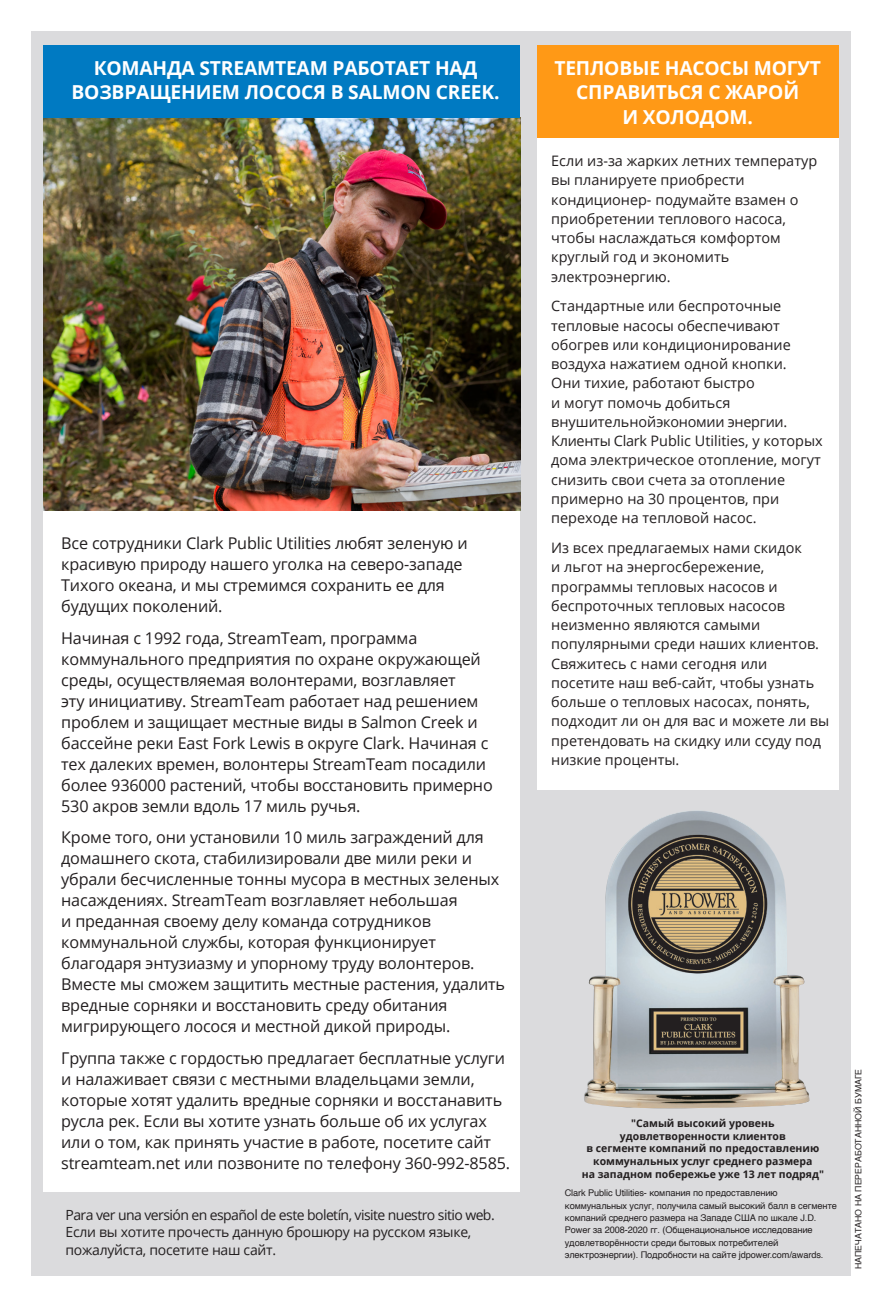
<style>
.page{position:relative;width:882px;height:1308px;background:#fff}
.page>*{position:absolute;margin:0;border:0;box-sizing:border-box;transform-origin:0 0}
.t1{font:700 19.25px/24.5px "Open Sans";letter-spacing:-.01em;color:#fff;text-align:center}
.t2{font:16.1px/21px "Open Sans";letter-spacing:-.01em;color:#231f20}
.t3{font:14.35px/19.2px "Open Sans";color:#231f20}
.t4{font:14px/17.5px "Open Sans";letter-spacing:-.02em;color:#231f20}
.t5{font:14px "Open Sans";letter-spacing:-.04em;color:#231f20}
.t6{font:700 10.5px/12.6px "Open Sans";color:#231f20;text-align:center}
.t7{font:9.1px/12.2px "Helvetica";letter-spacing:-.01em;color:#231f20}
.t8{font:8.75px "Helvetica";color:#231f20}
</style>
<div class="page">
<div style="left:31px;top:32px;width:819px;height:1244px;background:#dbdbdd"></div>
<div style="left:43px;top:73px;width:477px;height:1118px;background:#fff"></div>
<img style="left:43px;top:118px;width:477px;height:392px">
<div style="left:43px;top:45px;width:477px;height:73px;background:#007ac2"></div>
<img style="left:584px;top:811px;width:226px;height:297px">
<div style="left:537px;top:45px;width:301px;height:744px;background:#fff"></div>
<div style="left:537px;top:45px;width:301px;height:92px;background:#ff9916"></div>
<p class="t1" style="left:71px;top:55px;width:430px">КОМАНДА STREAMTEAM РАБОТАЕТ НАД<br>ВОЗВРАЩЕНИЕМ ЛОСОСЯ В SALMON CREEK.</p>
<p class="t2" style="left:61px;top:532px;width:408px">Все сотрудники Clark Public Utilities любят зеленую и красивую природу нашего уголка на северо-западе Тихого океана, и мы стремимся сохранить ее для будущих поколений.</p>
<p class="t2" style="left:61px;top:627px;width:433px">Начиная с 1992 года, StreamTeam, программа коммунального предприятия по охране окружающей среды, осуществляемая волонтерами, возглавляет<br>эту инициативу. StreamTeam работает над решением проблем и защищает местные виды в Salmon Creek и бассейне реки East Fork Lewis в округе Clark. Начиная с тех далеких времен, волонтеры StreamTeam посадили более 936000 растений, чтобы восстановить примерно 530 акров земли вдоль 17 миль ручья.</p>
<p class="t2" style="left:61px;top:826px;width:446px">Кроме того, они установили 10 миль заграждений для домашнего скота, стабилизировали две мили реки и убрали бесчисленные тонны мусора в местных зеленых насаждениях. StreamTeam возглавляет небольшая<br>и преданная своему делу команда сотрудников коммунальной службы, которая функционирует благодаря энтузиазму и упорному труду волонтеров.<br>Вместе мы сможем защитить местные растения, удалить вредные сорняки и восстановить среду обитания мигрирующего лосося и местной дикой природы.</p>
<p class="t2" style="left:61px;top:1047px;width:450px">Группа также с гордостью предлагает бесплатные услуги и налаживает связи с местными владельцами земли, которые хотят удалить вредные сорняки и восстанавить русла рек. Если вы хотите узнать больше об их услугах или о том, как принять участие в работе, посетите сайт streamteam.net или позвоните по телефону 360-992-8585.</p>
<p class="t5" style="left:66px;top:1204px;width:431px">Para ver una versión en español de este boletín, visite nuestro sitio web.</p>
<p class="t4" style="left:66px;top:1222px;width:407px">Если вы хотите прочесть данную брошюру на русском языке, пожалуйста, посетите наш сайт.</p>
<p class="t1" style="left:554px;top:55px;width:268px">ТЕПЛОВЫЕ НАСОСЫ МОГУТ</p>
<p class="t1" style="left:576px;top:79px;width:224px">СПРАВИТЬСЯ С ЖАРОЙ</p>
<p class="t1" style="left:622px;top:104px;width:132px">И ХОЛОДОМ.</p>
<p class="t3" style="left:551px;top:151px;width:268px">Если из-за жарких летних температур вы планируете приобрести кондиционер- подумайте взамен о приобретении теплового насоса, чтобы наслаждаться комфортом круглый год и экономить электроэнергию.</p>
<p class="t3" style="left:551px;top:296px;width:273px">Стандартные или беспроточные тепловые насосы обеспечивают обогрев или кондиционирование воздуха нажатием одной кнопки.<br>Они тихие, работают быстро<br>и могут помочь добиться внушительнойэкономии энергии.<br>Клиенты Clark Public Utilities, у которых дома электрическое отопление, могут снизить свои счета за отопление примерно на 30 процентов, при переходе на тепловой насос.</p>
<p class="t3" style="left:551px;top:538px;width:280px">Из всех предлагаемых нами скидок<br>и льгот на энергосбережение, программы тепловых насосов и беспроточных тепловых насосов неизменно являются самыми популярными среди наших клиентов.<br>Свяжитесь с нами сегодня или посетите наш веб-сайт, чтобы узнать больше о тепловых насосах, понять, подходит ли он для вас и можете ли вы претендовать на скидку или ссуду под низкие проценты.</p>
<p class="t6" style="left:620px;top:1116px;width:167px">"Самый высокий уровень удовлетворенности клиентов</p>
<p class="t6" style="left:586px;top:1141px;width:234px">в сегменте компаний по предоставлению коммунальных услуг среднего размера</p>
<p class="t6" style="left:582px;top:1166px;width:244px">на западном побережье уже 13 лет подряд"</p>
<p class="t7" style="left:565px;top:1187px;width:274px">Clark Public Utilities- компания по предоставлению коммунальных услуг, получила самый высокий балл в сегменте компаний среднего размера на Западе США по шкале J.D.<br>Power за 2008-2020 гг. (Общенациональное исследование удовлетворённости среди бытовых потребителей электроэнергии). Подробности на сайте jdpower.com/awards.</p>
<p class="t8" style="left:852px;top:1269px;width:202px;rotate:-90deg">НАПЕЧАТАНО НА ПЕРЕРАБОТАННОЙ БУМАГЕ</p>
</div>
